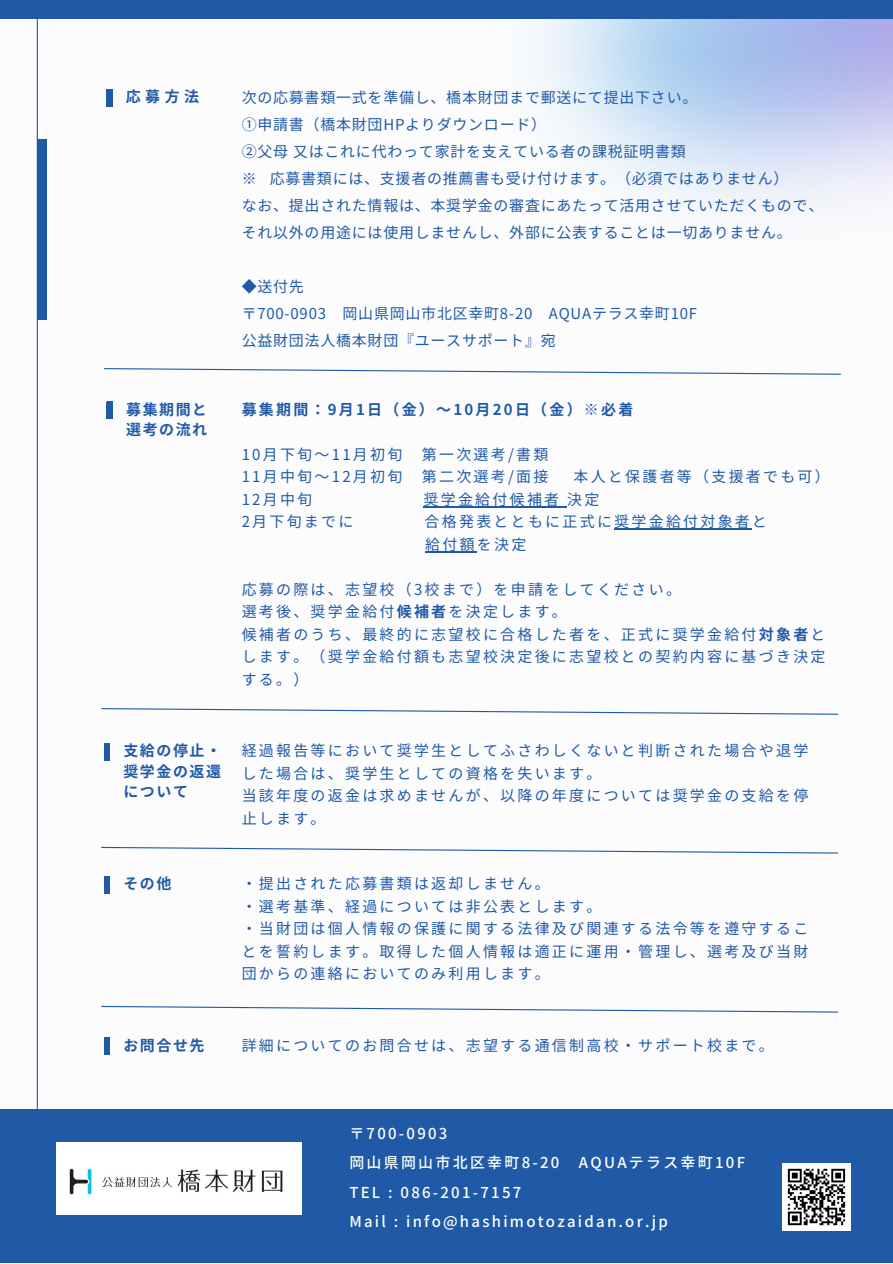
<style>
.page{position:relative;width:893px;height:1264px;background:#fff}
.page>*{position:absolute;margin:0;border:0;box-sizing:border-box;transform-origin:0 0}
.t1{font:15px/22.5px "Noto Sans JP";letter-spacing:.15em;color:#205aa6;text-align:justify}
.t2{font:15px/27px "Noto Sans JP";letter-spacing:.05em;color:#205aa6}
.t3{font:500 15px "Noto Sans JP";letter-spacing:.15em;color:#fff}
.t4{font:700 15px/20.2px "Noto Sans JP";letter-spacing:.1em;color:#205aa6;text-align:justify}
.t5{font:700 15px "Noto Sans JP";letter-spacing:.15em;color:#205aa6}
.s1{font-weight:700}
</style>
<div class="page">
<svg style="left:106px;top:89px;width:6px;height:17px"></svg>
<img style="left:466px;top:18px;width:426px;height:197px">
<svg style="left:104px;top:368px;width:737px;height:7px"></svg>
<hr style="left:37px;top:0;width:1px;height:1262px;background:#205aa6">
<div style="left:37px;top:139px;width:9px;height:181px;background:#205aa6"></div>
<div style="left:0;top:1108px;width:892px;height:154px;background:#205aa6"></div>
<div style="left:0;top:0;width:892px;height:18px;background:#205aa6"></div>
<svg style="left:104px;top:743px;width:6px;height:17px"></svg>
<div style="left:107px;top:402px;width:5px;height:17px;background:#205aa6"></div>
<svg style="left:101px;top:708px;width:737px;height:7px"></svg>
<img style="left:56px;top:1142px;width:245px;height:72px">
<svg style="left:104px;top:876px;width:6px;height:17px"></svg>
<svg style="left:101px;top:846px;width:737px;height:8px"></svg>
<svg style="left:101px;top:1005px;width:737px;height:8px"></svg>
<svg style="left:104px;top:1037px;width:6px;height:17px"></svg>
<hr style="left:423px;top:506px;width:144px;height:1px;background:#205aa6">
<hr style="left:614px;top:528px;width:138px;height:1px;background:#205aa6">
<hr style="left:425px;top:551px;width:52px;height:1px;background:#205aa6">
<img style="left:783px;top:1163px;width:67px;height:67px">
<p class="t4" style="left:126px;top:86px;width:75px">応募方法</p>
<p class="t4" style="left:126px;top:398px;width:82px">募集期間と</p>
<p class="t4" style="left:126px;top:418px;width:82px">選考の流れ</p>
<p class="t2" style="left:242px;top:83px;width:457px">次の応募書類一式を準備し、橋本財団まで郵送にて提出下さい。</p>
<p class="t2" style="left:242px;top:110px;width:306px">①申請書（橋本財団HPよりダウンロード）</p>
<p class="t2" style="left:242px;top:137px;width:445px">②父母又はこれに代わって家計を支えている者の課税証明書類</p>
<p class="t2" style="left:242px;top:164px;width:548px">※ 応募書類には、支援者の推薦書も受け付けます。（必須ではありません）</p>
<p class="t2" style="left:242px;top:191px;width:583px">なお、提出された情報は、本奨学金の審査にあたって活用させていただくもので、それ以外の用途には使用しませんし、外部に公表することは一切ありません。</p>
<p class="t1" style="left:242px;top:274px;width:64px">◆送付先</p>
<p class="t2" style="left:242px;top:299px;width:457px">〒700-0903 岡山県岡山市北区幸町8-20 AQUAテラス幸町10F</p>
<p class="t2" style="left:242px;top:326px;width:315px">公益財団法人橋本財団『ユースサポート』宛</p>
<p class="t5" style="left:242px;top:397px;width:393px">募集期間：9月 1日（金）～10月 20日（金）※必着</p>
<p class="t1" style="left:242px;top:442px;width:162px">10月下旬～11月初旬</p>
<p class="t1" style="left:422px;top:442px;width:128px">第一次選考/書類</p>
<p class="t1" style="left:242px;top:465px;width:162px">11月中旬～12月初旬</p>
<p class="t1" style="left:422px;top:465px;width:128px">第二次選考/面接</p>
<p class="t1" style="left:573px;top:465px;width:258px">本人と保護者等（支援者でも可）</p>
<p class="t1" style="left:242px;top:487px;width:72px">12月中旬</p>
<p class="t1" style="left:423px;top:487px;width:177px">奨学金給付候補者決定</p>
<p class="t1" style="left:242px;top:510px;width:113px">2月下旬までに</p>
<p class="t1" style="left:424px;top:510px;width:344px">合格発表とともに正式に奨学金給付対象者と</p>
<p class="t1" style="left:425px;top:532px;width:103px">給付額を決定</p>
<p class="t1" style="left:242px;top:577px;width:441px">応募の際は、志望校（3校まで）を申請をしてください。</p>
<p class="t1" style="left:242px;top:600px;width:327px">選考後、奨学金給付<span class="s1">候補者</span>を決定します。</p>
<p class="t1" style="left:242px;top:622px;width:585px">候補者のうち、最終的に志望校に合格した者を、正式に奨学金給付<span class="s1">対象者</span>とします。（奨学金給付額も志望校決定後に志望校との契約内容に基づき決定する。）</p>
<p class="t4" style="left:123px;top:740px;width:99px">支給の停止・奨学金の返還について</p>
<p class="t1" style="left:242px;top:739px;width:568px">経過報告等において奨学生としてふさわしくないと判断された場合や退学した場合は、奨学生としての資格を失います。</p>
<p class="t1" style="left:242px;top:784px;width:568px">当該年度の返金は求めませんが、以降の年度については奨学金の支給を停止します。</p>
<p class="t4" style="left:123px;top:872px;width:49px">その他</p>
<p class="t1" style="left:242px;top:871px;width:309px">・提出された応募書類は返却しません。</p>
<p class="t1" style="left:242px;top:894px;width:361px">・選考基準、経過については非公表とします。</p>
<p class="t1" style="left:242px;top:916px;width:568px">・当財団は個人情報の保護に関する法律及び関連する法令等を遵守することを誓約します。取得した個人情報は適正に運用・管理し、選考及び当財団からの連絡においてのみ利用します。</p>
<p class="t4" style="left:123px;top:1034px;width:82px">お問合せ先</p>
<p class="t1" style="left:242px;top:1033px;width:533px">詳細についてのお問合せは、志望する通信制高校・サポート校まで。</p>
<p class="t3" style="left:349px;top:1121px;width:100px">〒700-0903</p>
<p class="t3" style="left:349px;top:1150px;width:212px">岡山県岡山市北区幸町8-20</p>
<p class="t3" style="left:579px;top:1150px;width:168px">AQUAテラス幸町10F</p>
<p class="t3" style="left:349px;top:1180px;width:173px">TEL : 086-201-7157</p>
<p class="t3" style="left:349px;top:1209px;width:320px">Mail : info@hashimotozaidan.or.jp</p>
</div>
